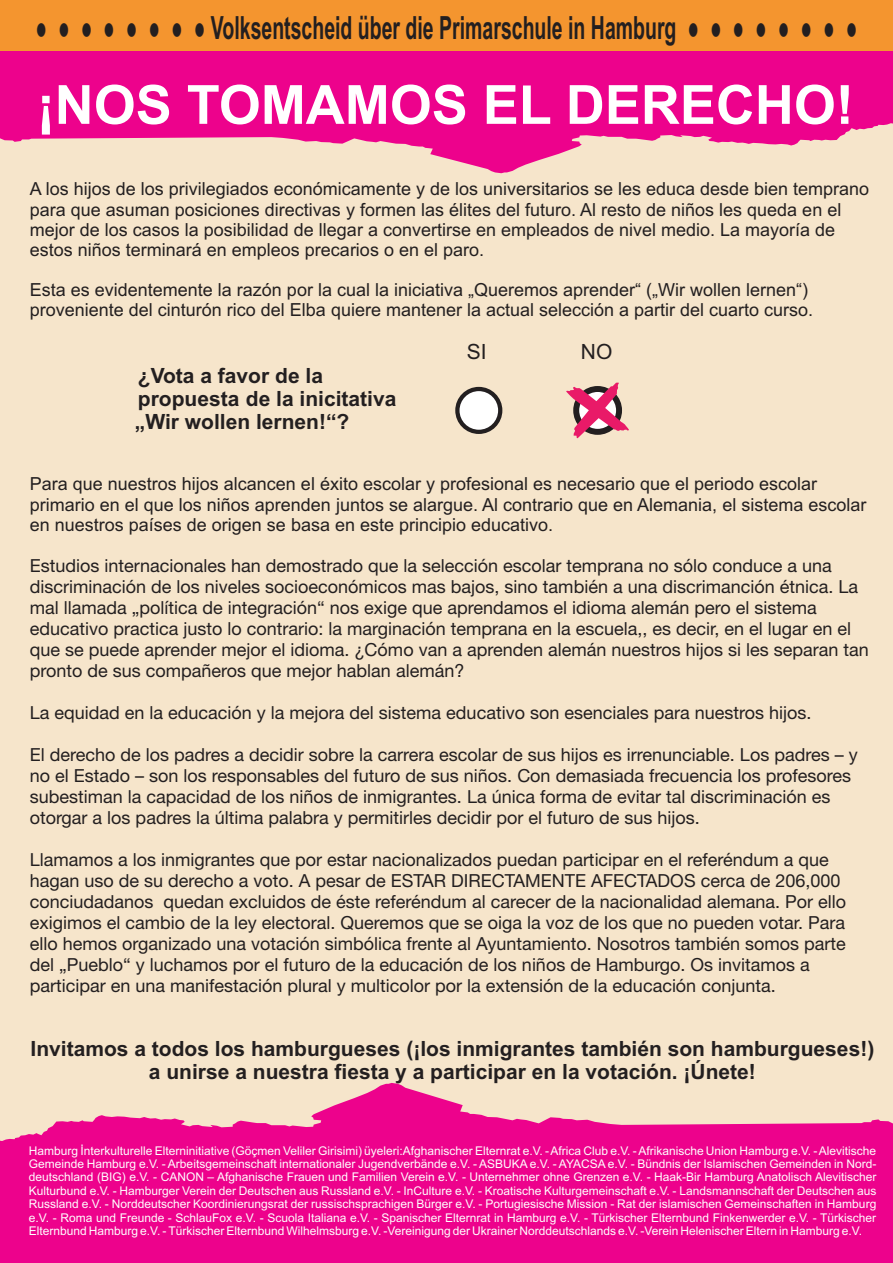
<style>
.page{position:relative;width:893px;height:1263px;background:#f6e5cb}
.page>*{position:absolute;margin:0;border:0;box-sizing:border-box;transform-origin:0 0}
.t1{font:700 54px "Arial";color:#fff}
.t2{font:700 31.95px "Arial";color:#231f20;scale:.61 1}
.t3{font:700 21px/23.4px "Arial";color:#231f20}
.t4{font:21px "Arial";color:#231f20}
.t5{font:18px/21px "Helvetica Neue LT Std";color:#231f20}
.t6{font:18px/20.1px "Arial";color:#231f20}
.t7{font:12px/13.4px "Arial";color:#fff;text-align:justify}
.s1{font-weight:400}
</style>
<div class="page">
<svg style="left:0;top:51px;width:893px;height:122px;fill:#ed028c"></svg>
<div style="left:0;top:0;width:893px;height:51px;background:#f4952f"></div>
<svg style="left:566px;top:383px;width:63px;height:55px"></svg>
<svg style="left:455px;top:387px;width:47px;height:47px;background:#b9b7b7"></svg>
<svg style="left:0;top:1083px;width:893px;height:180px;fill:#ed028c"></svg>
<h2 class="t2" style="left:35px;top:16px;width:1347px"><span class="s1">? ? ? ? ? ? ? ?</span> Volksentscheid über die Primarschule in Hamburg <span class="s1">? ? ? ? ? ? ? ?</span></h2>
<h1 class="t1" style="left:37px;top:85px;width:819px">¡NOS TOMAMOS EL DERECHO!</h1>
<p class="t6" style="left:30px;top:181px;width:841px">A los hijos de los privilegiados económicamente y de los universitarios se les educa desde bien temprano para que asuman posiciones directivas y formen las élites del futuro. Al resto de niños les queda en el mejor de los casos la posibilidad de llegar a convertirse en empleados de nivel medio. La mayoría de estos niños terminará en empleos precarios o en el paro.</p>
<p class="t6" style="left:30px;top:281px;width:785px">Esta es evidentemente la razón por la cual la iniciativa „Queremos aprender“ („Wir wollen lernen“) proveniente del cinturón rico del Elba quiere mantener la actual selección a partir del cuarto curso.</p>
<p class="t4" style="left:467px;top:344px;width:21px">SI</p>
<p class="t4" style="left:581px;top:344px;width:33px">NO</p>
<p class="t3" style="left:135px;top:365px;width:263px">¿Vota a favor de la propuesta de la inicitativa „Wir wollen lernen!“?</p>
<p class="t6" style="left:30px;top:476px;width:838px">Para que nuestros hijos alcancen el éxito escolar y profesional es necesario que el periodo escolar primario en el que los niños aprenden juntos se alargue. Al contrario que en Alemania, el sistema escolar en nuestros países de origen se basa en este principio educativo.</p>
<p class="t5" style="left:30px;top:557px;width:840px">Estudios internacionales han demostrado que la selección escolar temprana no sólo conduce a una discriminación de los niveles socioeconómicos mas bajos, sino también a una discrimanción étnica. La mal llamada „política de integración“ nos exige que aprendamos el idioma alemán pero el sistema educativo practica justo lo contrario: la marginación temprana en la escuela,, es decir, en el lugar en el que se puede aprender mejor el idioma. ¿Cómo van a aprenden alemán nuestros hijos si les separan tan pronto de sus compañeros que mejor hablan alemán?</p>
<p class="t5" style="left:30px;top:704px;width:783px">La equidad en la educación y la mejora del sistema educativo son esenciales para nuestros hijos.</p>
<p class="t5" style="left:30px;top:746px;width:829px">El derecho de los padres a decidir sobre la carrera escolar de sus hijos es irrenunciable. Los padres – y no el Estado – son los responsables del futuro de sus niños. Con demasiada frecuencia los profesores subestiman la capacidad de los niños de inmigrantes. La única forma de evitar tal discriminación es otorgar a los padres la última palabra y permitirles decidir por el futuro de sus hijos.</p>
<p class="t5" style="left:30px;top:851px;width:818px">Llamamos a los inmigrantes que por estar nacionalizados puedan participar en el referéndum a que hagan uso de su derecho a voto. A pesar de ESTAR DIRECTAMENTE AFECTADOS cerca de 206,000 conciudadanos quedan excluidos de éste referéndum al carecer de la nacionalidad alemana. Por ello exigimos el cambio de la ley electoral. Queremos que se oiga la voz de los que no pueden votar. Para ello hemos organizado una votación simbólica frente al Ayuntamiento. Nosotros también somos parte del „Pueblo“ y luchamos por el futuro de la educación de los niños de Hamburgo. Os invitamos a participar en una manifestación plural y multicolor por la extensión de la educación conjunta.</p>
<p class="t3" style="left:31px;top:1038px;width:845px;text-align:center">Invitamos a todos los hamburgueses (¡los inmigrantes también son hamburgueses!) a unirse a nuestra fiesta y a participar en la votación. ¡Únete!</p>
<p class="t7" style="left:29px;top:1145px;width:849px">Hamburg Ýnterkulturelle Elterninitiative (Göçmen Veliler Girisimi) üyeleri:Afghanischer Elternrat e.V. - Africa Club e.V. - Afrikanische Union Hamburg e.V. - Alevitische Gemeinde Hamburg e.V. - Arbeitsgemeinschaft internationaler Jugendverbände e.V. - ASBUKA e.V. - AYACSA e.V. - Bündnis der Islamischen Gemeinden in Nord&shy;deutschland (BIG) e.V. - CANON – Afghanische Frauen und Familien Verein e.V. - Unternehmer ohne Grenzen e.V. - Haak-Bir Hamburg Anatolisch Alevitischer Kulturbund e.V. - Hamburger Verein der Deutschen aus Russland e.V. - InCulture e.V. - Kroatische Kulturgemeinschaft e.V. - Landsmannschaft der Deutschen aus Russland e.V. - Norddeutscher Koordinierungsrat der russischsprachigen Bürger e.V. - Portugiesische Mission - Rat der islamischen Gemeinschaften in Hamburg e.V. - Roma und Freunde - SchlauFox e.V. - Scuola Italiana e.V. - Spanischer Elternrat in Hamburg e.V. - Türkischer Elternbund Finkenwerder e.V. - Türkischer Elternbund Hamburg e.V. - Türkischer Elternbund Wilhelmsburg e.V. -Vereinigung der Ukrainer Norddeutschlands e.V. -Verein Helenischer Eltern in Hamburg e.V.</p>
</div>
